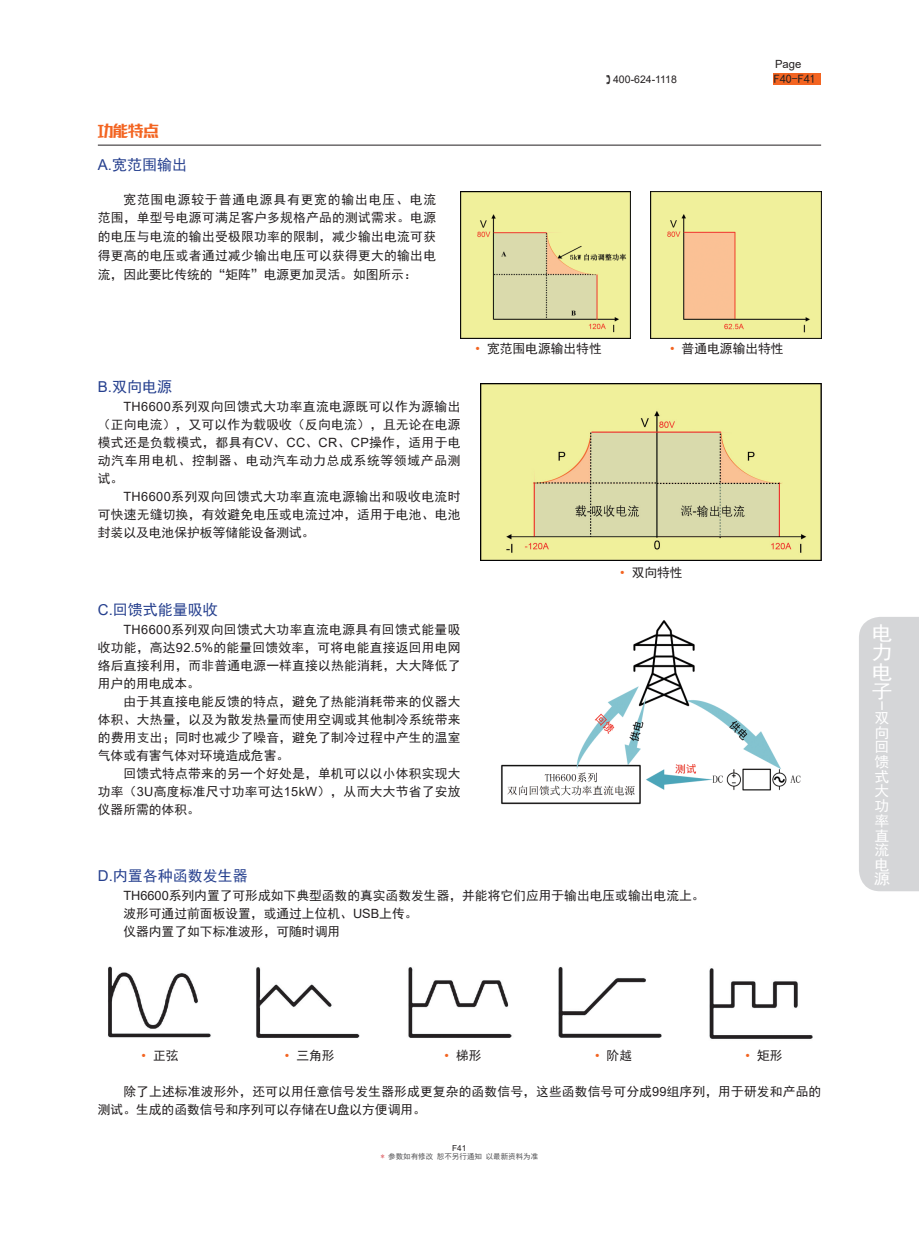
<style>
.page{position:relative;width:919px;height:1238px;background:#fff}
.page>*{position:absolute;margin:0;border:0;box-sizing:border-box;transform-origin:0 0}
.t1{font:21px "Sim Hei";color:#fff;scale:.92 1}
.t2{font:19.35px/19.2px "Sim Hei";color:#fff;text-align:justify;scale:1.09 1}
.t3{font:15px "Sim Hei";color:#253f8e}
.t4{font:14.7px/14.7px "Sim Hei";color:#fff}
.t5{font:14.25px "lianmengqiyilushuaizhengruiheiti";color:#f36421}
.t6{font:12.75px/18px "Sim Hei";letter-spacing:.01em;color:#231f20;text-align:justify}
.t7{font:12px "Sim Hei";color:#231f20}
.t8{font:11.25px "Arial";color:#231f20}
.t9{font:10.5px "Arial";color:#231f20}
.t10{font:8.25px "Arial";color:#231f20}
.t11{font:7.5px "Sim Hei";color:#535355}
.s1{font-family:"Arial"}
.s2{font-family:"Arial";color:#f36421}
.s3{font-family:"Sim Sun";color:#d1232a}
</style>
<div class="page">
<hr style="left:98px;top:145px;width:723px;height:1px;background:#231f20">
<div style="left:859px;top:617px;width:59px;height:274px;background:#d5d6d8"></div>
<div style="left:773px;top:73px;width:48px;height:12px;background:#f36421"></div>
<img style="left:501px;top:620px;width:300px;height:185px">
<img style="left:460px;top:191px;width:170px;height:147px">
<img style="left:651px;top:191px;width:170px;height:147px">
<img style="left:480px;top:384px;width:341px;height:176px">
<img style="left:108px;top:966px;width:705px;height:73px">
<p class="t5" style="left:98px;top:123px;width:62px">功能特点</p>
<p class="t3" style="left:98px;top:157px;width:91px"><span class="s1">A.</span>宽范围输出</p>
<p class="t6" style="left:98px;top:190px;width:340px;line-height:18.8px;text-indent:26px">宽范围电源较于普通电源具有更宽的输出电压、电流范围，单型号电源可满足客户多规格产品的测试需求。电源的电压与电流的输出受极限功率的限制，减少输出电流可获得更高的电压或者通过减少输出电压可以获得更大的输出电流，因此要比传统的“矩阵”电源更加灵活。如图所示：</p>
<p class="t9" style="left:613px;top:72px;width:65px">400-624-1118</p>
<p class="t8" style="left:775px;top:56px;width:28px">Page</p>
<p class="t7" style="left:773px;top:72px;width:43px">F40-F41</p>
<p class="t3" style="left:98px;top:379px;width:76px"><span class="s1">B.</span>双向电源</p>
<p class="t6" style="left:98px;top:398px;width:364px;text-indent:26px"><span class="s1">TH6600</span>系列双向回馈式大功率直流电源既可以作为源输出（正向电流），又可以作为载吸收（反向电流），且无论在电源模式还是负载模式，都具有<span class="s1">CV</span>、<span class="s1">CC</span>、<span class="s1">CR</span>、<span class="s1">CP</span>操作，适用于电动汽车用电机、控制器、电动汽车动力总成系统等领域产品测试。</p>
<p class="t6" style="left:98px;top:488px;width:364px;text-indent:26px"><span class="s1">TH6600</span>系列双向回馈式大功率直流电源输出和吸收电流时可快速无缝切换，有效避免电压或电流过冲，适用于电池、电池封装以及电池保护板等储能设备测试。</p>
<p class="t3" style="left:98px;top:602px;width:121px"><span class="s1">C.</span>回馈式能量吸收</p>
<p class="t6" style="left:98px;top:620px;width:364px;text-indent:26px"><span class="s1">TH6600</span>系列双向回馈式大功率直流电源具有回馈式能量吸收功能，高达<span class="s1">92.5%</span>的能量回馈效率，可将电能直接返回用电网络后直接利用，而非普通电源一样直接以热能消耗，大大降低了用户的用电成本。</p>
<p class="t6" style="left:98px;top:692px;width:364px;text-indent:26px">由于其直接电能反馈的特点，避免了热能消耗带来的仪器大体积、大热量，以及为散发热量而使用空调或其他制冷系统带来的费用支出；同时也减少了噪音，避免了制冷过程中产生的温室气体或有害气体对环境造成危害。</p>
<p class="t6" style="left:98px;top:764px;width:364px;text-indent:26px">回馈式特点带来的另一个好处是，单机可以以小体积实现大功率（<span class="s1">3U</span>高度标准尺寸功率可达<span class="s1">15kW</span>），从而大大节省了安放仪器所需的体积。</p>
<p class="t6" style="left:475px;top:340px;width:128px"><span class="s2">•</span> 宽范围电源输出特性</p>
<p class="t6" style="left:670px;top:340px;width:115px"><span class="s2">•</span> 普通电源输出特性</p>
<p class="t6" style="left:620px;top:563px;width:64px"><span class="s2">•</span> 双向特性</p>
<p class="t3" style="left:98px;top:867px;width:151px"><span class="s1">D.</span>内置各种函数发生器</p>
<p class="t6" style="left:123px;top:886px;width:582px"><span class="s1">TH6600</span>系列内置了可形成如下典型函数的真实函数发生器，并能将它们应用于输出电压或输出电流上。</p>
<p class="t6" style="left:123px;top:904px;width:295px">波形可通过前面板设置，或通过上位机、<span class="s1">USB</span>上传。</p>
<p class="t6" style="left:123px;top:922px;width:218px">仪器内置了如下标准波形，可随时调用</p>
<p class="t6" style="left:141px;top:1046px;width:39px"><span class="s2">•</span> 正弦</p>
<p class="t6" style="left:285px;top:1046px;width:51px"><span class="s2">•</span> 三角形</p>
<p class="t6" style="left:444px;top:1046px;width:39px"><span class="s2">•</span> 梯形</p>
<p class="t6" style="left:595px;top:1046px;width:39px"><span class="s2">•</span> 阶越</p>
<p class="t6" style="left:745px;top:1046px;width:39px"><span class="s2">•</span> 矩形</p>
<p class="t6" style="left:98px;top:1082px;width:725px;text-indent:26px">除了上述标准波形外，还可以用任意信号发生器形成更复杂的函数信号，这些函数信号可分成<span class="s1">99</span>组序列，用于研发和产品的测试。生成的函数信号和序列可以存储在<span class="s1">U</span>盘以方便调用。</p>
<p class="t10" style="left:452px;top:1142px;width:16px">F41</p>
<p class="t11" style="left:380px;top:1152px;width:159px"><span class="s3">*</span> 参数如有修改 恕不另行通知 以最新资料为准</p>
<h2 class="t2" style="left:871px;top:623px;width:20px">电力电子</h2>
<h1 class="t1" style="left:892px;top:700px;width:12px;rotate:90deg">-</h1>
<p class="t4" style="left:873px;top:710px;width:17px">双向回馈式大功率直流电源</p>
</div>
